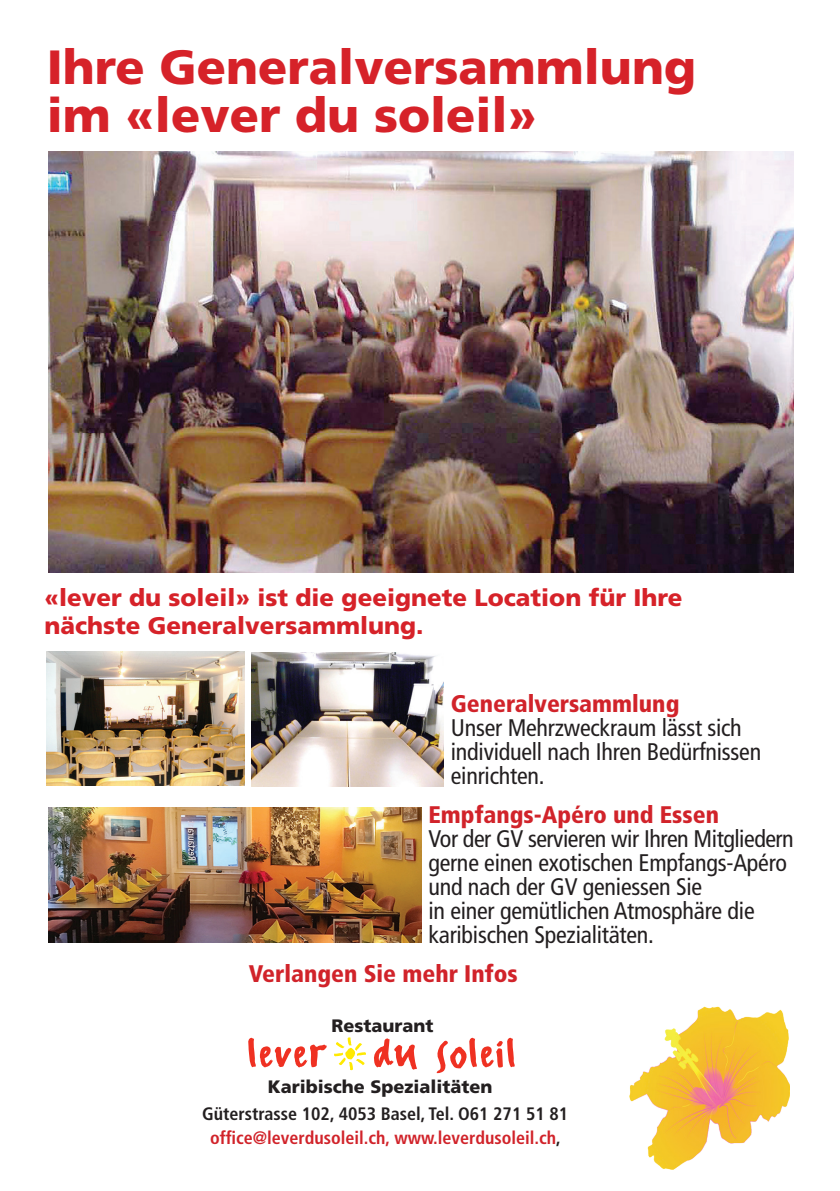
<style>
.page{position:relative;width:840px;height:1191px;background:#fff}
.page>*{position:absolute;margin:0;border:0;box-sizing:border-box;transform-origin:0 0}
.t1{font:900 48px/48px "Frutiger";color:#d62229}
.t2{font:condensed 24px/24px "Frutiger";letter-spacing:-.01em;color:#231f20}
.t3{font:900 24px/28.8px "Frutiger";color:#d62229}
.t4{font:900 condensed 24px "Frutiger";color:#d1232a}
.t5{font:700 condensed 18px/24px "Frutiger";color:#d1232a;text-align:center}
.t6{font:900 18px "Frutiger";color:#231f20}
.s1{color:#231f20}
</style>
<div class="page">
<img style="left:629px;top:1007px;width:159px;height:162px">
<img style="left:48px;top:152px;width:745px;height:421px">
<svg style="left:248px;top:1037px;width:79px;height:31px"></svg>
<svg style="left:374px;top:1038px;width:42px;height:31px"></svg>
<svg style="left:334px;top:1037px;width:32px;height:33px"></svg>
<svg style="left:436px;top:1037px;width:78px;height:36px"></svg>
<img style="left:251px;top:652px;width:192px;height:134px">
<img style="left:48px;top:807px;width:373px;height:135px">
<img style="left:47px;top:651px;width:197px;height:134px">
<h1 class="t1" style="left:47px;top:42px;width:650px">Ihre Generalversammlung im «lever du soleil»</h1>
<p class="t3" style="left:44px;top:582px;width:639px">«lever du soleil» ist die geeignete Location für Ihre nächste Generalversammlung.</p>
<p class="t4" style="left:450px;top:689px;width:230px">Generalversammlung</p>
<p class="t2" style="left:450px;top:716px;width:312px">Unser Mehrzweckraum lässt sich individuell nach Ihren Bedürfnissen einrichten.</p>
<p class="t4" style="left:428px;top:800px;width:292px">Empfangs-Apéro und Essen</p>
<p class="t2" style="left:428px;top:826px;width:367px">Vor der GV servieren wir Ihren Mitgliedern gerne einen exotischen Empfangs-Apéro und nach der GV geniessen Sie<br>in einer gemütlichen Atmosphäre die karibischen Spezialitäten.</p>
<p class="t4" style="left:249px;top:958px;width:270px">Verlangen Sie mehr Infos</p>
<p class="t6" style="left:331px;top:1014px;width:103px">Restaurant</p>
<p class="t6" style="left:267px;top:1076px;width:226px">Karibische Spezialitäten</p>
<p class="t5" style="left:202px;top:1101px;width:367px"><span class="s1">Güterstrasse 102, 4053 Basel, Tel. O61 271 51 81 </span>office@leverdusoleil.ch, www.leverdusoleil.ch<span class="s1">,</span></p>
</div>
